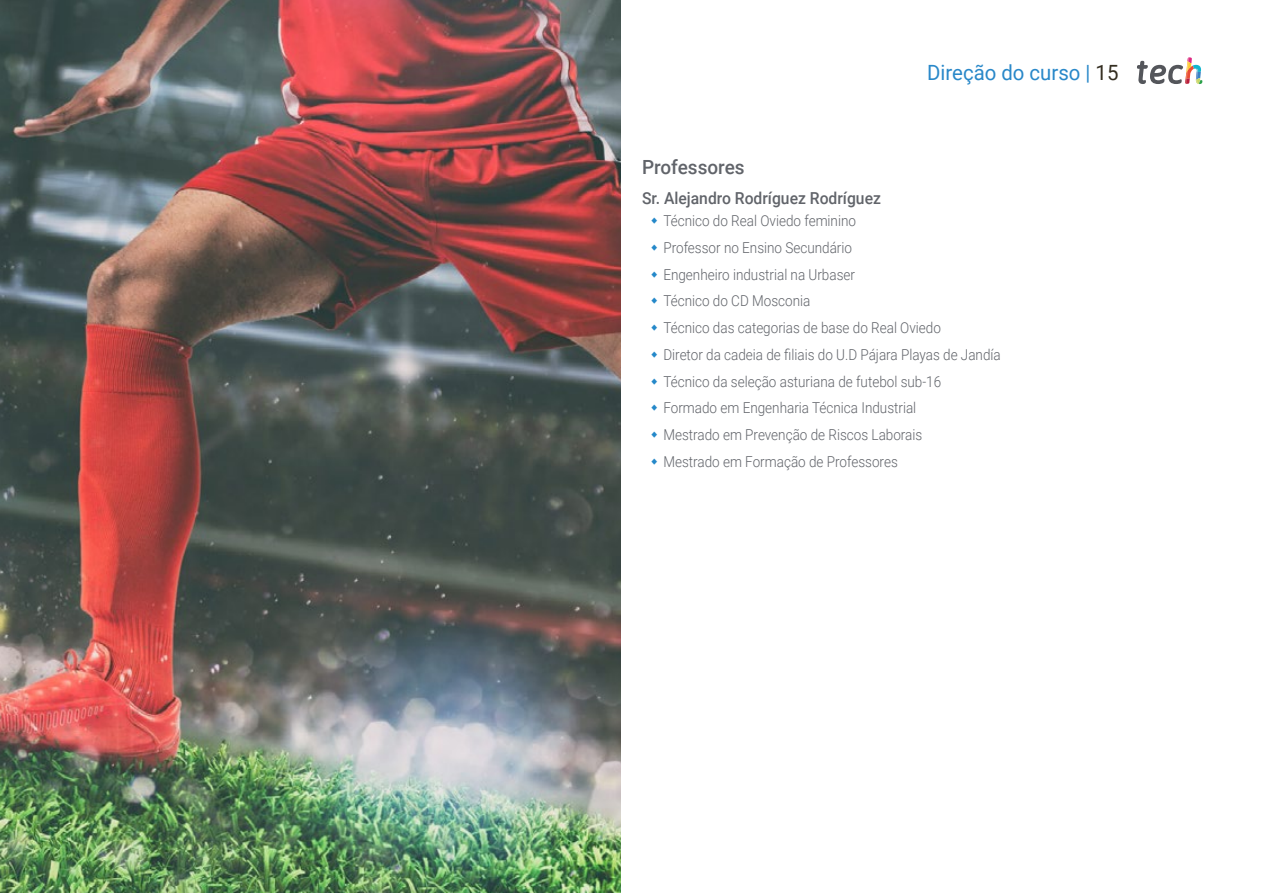
<style>
.page{position:relative;width:1263px;height:893px;background:#fff}
.page>*{position:absolute;margin:0;border:0;box-sizing:border-box;transform-origin:0 0}
.t1{font:21px "Roboto";color:#2988c9}
.t2{font:500 19.5px "Roboto";color:#61646a}
.t3{font:500 16.5px "Roboto";color:#61646a;scale:.95 1}
.t4{font:300 15px/26.7px "Roboto";color:#61646a;scale:.9 1}
.s1{color:#332d20}
</style>
<div class="page">
<img style="left:0;top:0;width:621px;height:893px">
<svg style="left:1137px;top:57px;width:65px;height:27px"></svg>
<h2 class="t2" style="left:642px;top:154px;width:104px">Professores</h2>
<h1 class="t1" style="left:927px;top:57px;width:193px">Direção do curso | <span class="s1">15</span></h1>
<p class="t3" style="left:642px;top:186px;width:253px">Sr. Alejandro Rodríguez Rodríguez</p>
<p class="t4" style="left:663px;top:207px;width:376px">Técnico do Real Oviedo feminino<br>Professor no Ensino Secundário<br>Engenheiro industrial na Urbaser<br>Técnico do CD Mosconia<br>Técnico das categorias de base do Real Oviedo<br>Diretor da cadeia de filiais do U.D Pájara Playas de Jandía Técnico da seleção asturiana de futebol sub-16<br>Formado em Engenharia Técnica Industrial<br>Mestrado em Prevenção de Riscos Laborais<br>Mestrado em Formação de Professores</p>
</div>
